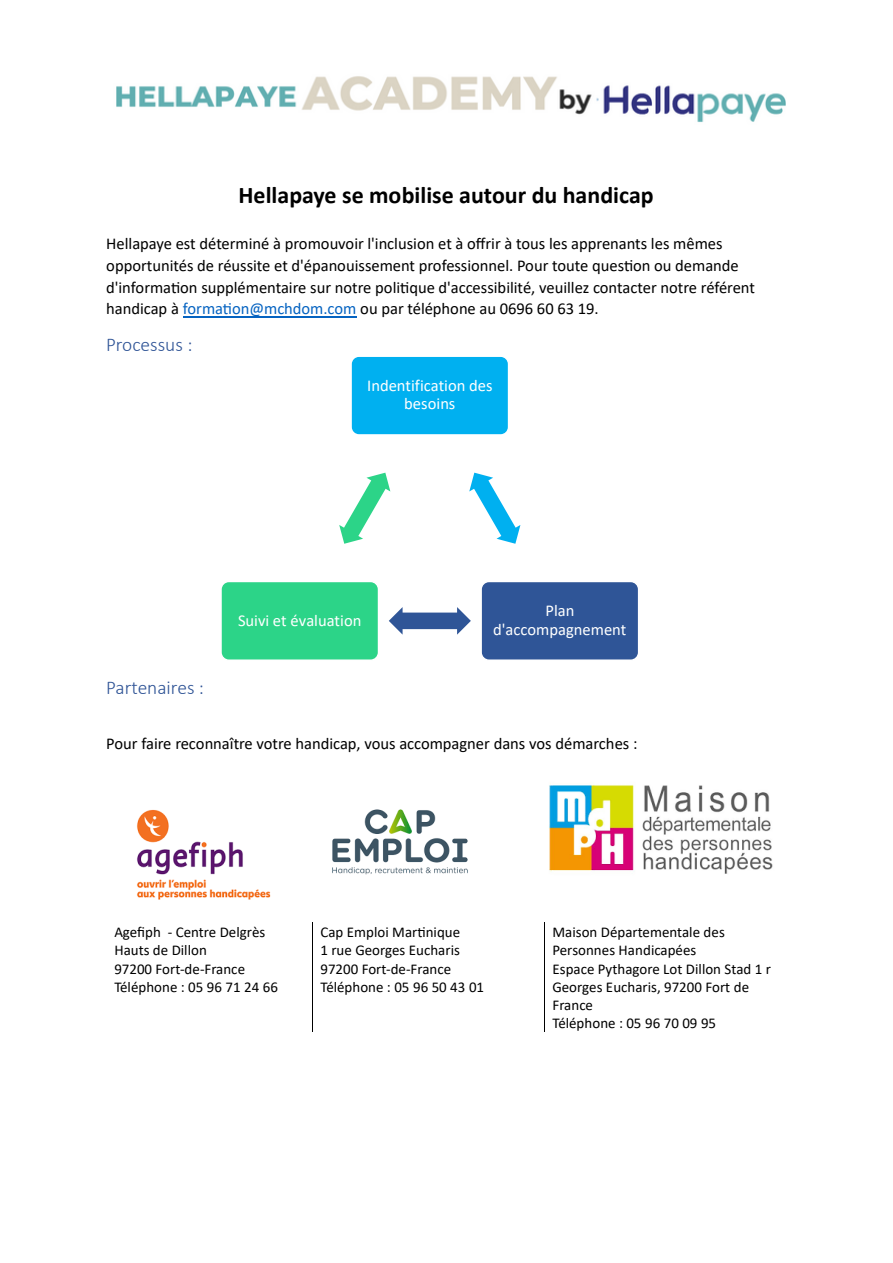
<style>
.page{position:relative;width:893px;height:1263px;background:#fff}
.page>*{position:absolute;margin:0;border:0;box-sizing:border-box;transform-origin:0 0}
.t1{font:700 24px "Calibri";color:#000}
.t2{font:300 19.5px "Calibri";color:#2f5496}
.t3{font:16.5px/21.8px "Calibri";color:#000}
.t4{font:16.5px/18.1px "Calibri";color:#fff;text-align:center}
.t5{font:15px/18.3px "Calibri";color:#000}
.s1{color:#0563c1}
</style>
<div class="page">
<img style="left:116px;top:76px;width:670px;height:46px">
<hr style="left:183px;top:316px;width:173px;height:1px;background:#0563c1">
<hr style="left:312px;top:922px;width:1px;height:110px;background:#000">
<hr style="left:544px;top:922px;width:1px;height:110px;background:#000">
<div style="left:351px;top:356px;width:158px;height:79px;background:#00b0f0;border-radius:8px"></div>
<div style="left:350px;top:356px;width:159px;height:80px;border:2px solid #fff;border-radius:8px"></div>
<svg style="left:469px;top:473px;width:51px;height:71px"></svg>
<div style="left:481px;top:581px;width:158px;height:79px;background:#2f5597;border-radius:8px"></div>
<div style="left:480px;top:581px;width:159px;height:80px;border:2px solid #fff;border-radius:8px"></div>
<svg style="left:389px;top:607px;width:82px;height:28px"></svg>
<div style="left:221px;top:581px;width:158px;height:79px;background:#2cd488;border-radius:8px"></div>
<div style="left:220px;top:581px;width:159px;height:80px;border:2px solid #fff;border-radius:8px"></div>
<svg style="left:339px;top:473px;width:51px;height:71px"></svg>
<img style="left:137px;top:809px;width:134px;height:91px">
<img style="left:549px;top:783px;width:224px;height:91px">
<img style="left:332px;top:809px;width:136px;height:66px">
<h1 class="t1" style="left:239px;top:185px;width:417px">Hellapaye se mobilise autour du handicap</h1>
<h4 class="t3" style="left:106px;top:234px;width:650px">Hellapaye est déterminé à promouvoir l'inclusion et à offrir à tous les apprenants les mêmes opportunités de réussite et d'épanouissement professionnel. Pour toute question ou demande d'information supplémentaire sur notre politique d'accessibilité, veuillez contacter notre référent handicap à <span class="s1">formation@mchdom.com</span> ou par téléphone au 0696 60 63 19.</h4>
<p class="t2" style="left:106px;top:336px;width:88px">Processus :</p>
<p class="t4" style="left:367px;top:378px;width:127px">Indentification des besoins</p>
<h4 class="t2" style="left:106px;top:680px;width:99px">Partenaires :</h4>
<p class="t4" style="left:238px;top:612px;width:125px">Suivi et évaluation</p>
<p class="t4" style="left:493px;top:603px;width:135px">Plan d'accompagnement</p>
<p class="t3" style="left:106px;top:734px;width:533px">Pour faire reconnaître votre handicap, vous accompagner dans vos démarches :</p>
<p class="t5" style="left:114px;top:924px;width:152px">Agefiph - Centre Delgrès<br>Hauts de Dillon</p>
<h4 class="t5" style="left:114px;top:961px;width:132px">97200 Fort-de-France</h4>
<h4 class="t5" style="left:114px;top:979px;width:165px">Téléphone : 05 96 71 24 66</h4>
<p class="t5" style="left:320px;top:924px;width:141px">Cap Emploi Martinique</p>
<h4 class="t5" style="left:320px;top:942px;width:141px">1 rue Georges Eucharis</h4>
<h4 class="t5" style="left:320px;top:961px;width:132px">97200 Fort-de-France</h4>
<p class="t5" style="left:320px;top:979px;width:165px">Téléphone : 05 96 50 43 01</p>
<p class="t5" style="left:553px;top:924px;width:174px">Maison Départementale des<br>Personnes Handicapées</p>
<p class="t5" style="left:553px;top:961px;width:220px">Espace Pythagore Lot Dillon Stad 1 r<br>Georges Eucharis, 97200 Fort de<br>France</p>
<p class="t5" style="left:553px;top:1015px;width:165px">Téléphone : 05 96 70 09 95</p>
</div>
